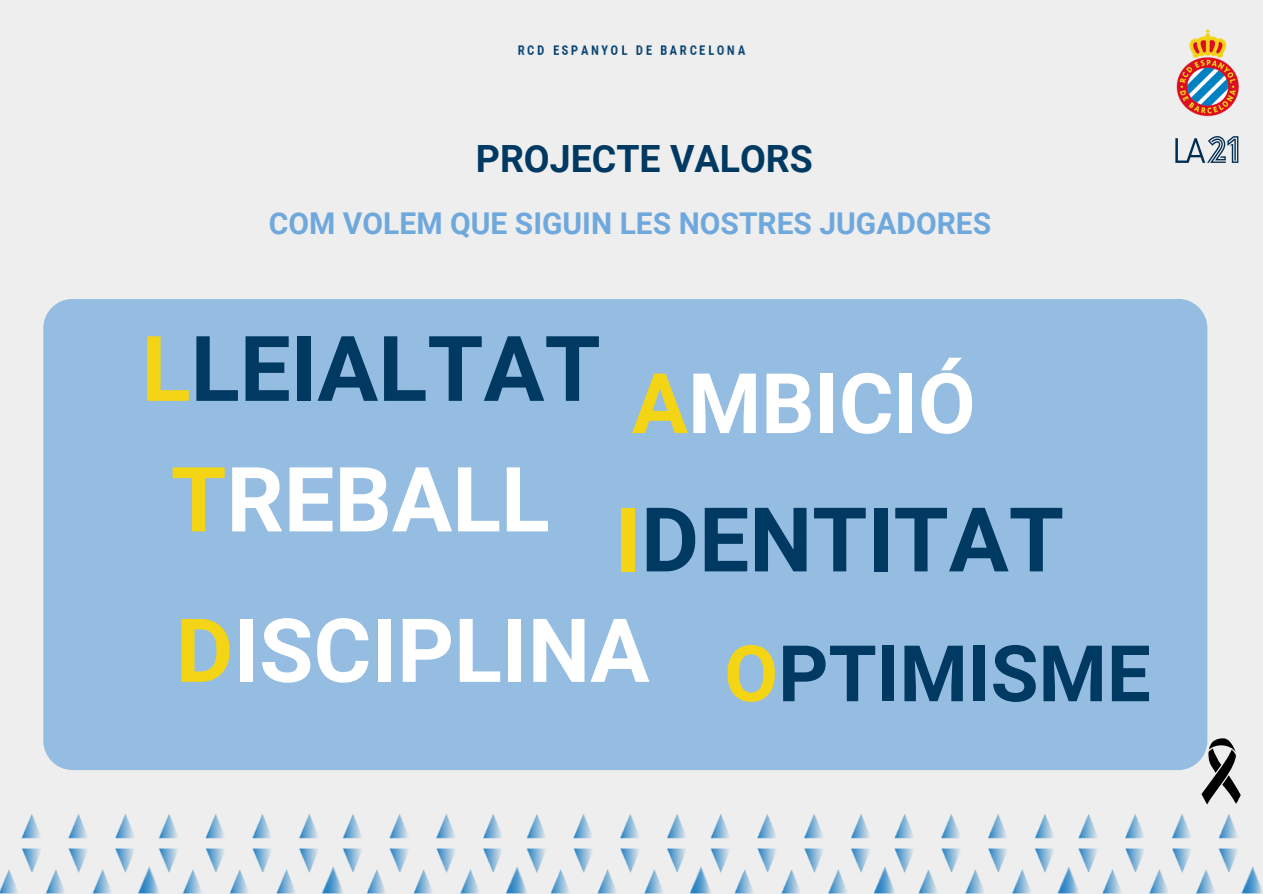
<style>
.page{position:relative;width:1263px;height:894px;background:#fff}
.page>*{position:absolute;margin:0;border:0;box-sizing:border-box;transform-origin:0 0}
.t1{font:700 90.75px "Roboto";color:#003961}
.t2{font:700 90px "Roboto";color:#fff}
.t3{font:700 89.25px "Roboto";color:#003961}
.t4{font:700 88.35px "Roboto";color:#fff}
.t5{font:700 83.55px "Roboto";color:#fff}
.t6{font:700 78px "Roboto";color:#003961}
.t7{font:700 37.5px "Roboto";color:#003961}
.t8{font:700 30px "Roboto";color:#6fa8dc}
.s1{color:#f3d516}
</style>
<div class="page">
<div style="left:0;top:0;width:1263px;height:893px;background:#eee"></div>
<img style="left:0;top:814px;width:1263px;height:79px">
<img style="left:1176px;top:65px;width:63px;height:52px">
<img style="left:517px;top:29px;width:712px;height:36px">
<div style="left:43px;top:299px;width:1164px;height:470px;background:#95bde1;border-radius:29px"></div>
<img style="left:1175px;top:136px;width:64px;height:27px">
<svg style="left:1201px;top:737px;width:40px;height:67px"></svg>
<p class="t7" style="left:476px;top:137px;width:339px">PROJECTE VALORS</p>
<p class="t8" style="left:269px;top:206px;width:724px">COM VOLEM QUE SIGUIN LES NOSTRES JUGADORES</p>
<h1 class="t1" style="left:142px;top:316px;width:461px"><span class="s1">L</span>LEIALTAT</h1>
<h1 class="t2" style="left:171px;top:448px;width:380px"><span class="s1">T</span>REBALL</h1>
<h2 class="t5" style="left:632px;top:355px;width:345px"><span class="s1">A</span>MBICIÓ</h2>
<h1 class="t3" style="left:615px;top:488px;width:450px"><span class="s1">I</span>DENTITAT</h1>
<h1 class="t4" style="left:176px;top:599px;width:475px"><span class="s1">D</span>ISCIPLINA</h1>
<h1 class="t6" style="left:724px;top:628px;width:428px"><span class="s1">O</span>PTIMISME</h1>
</div>
